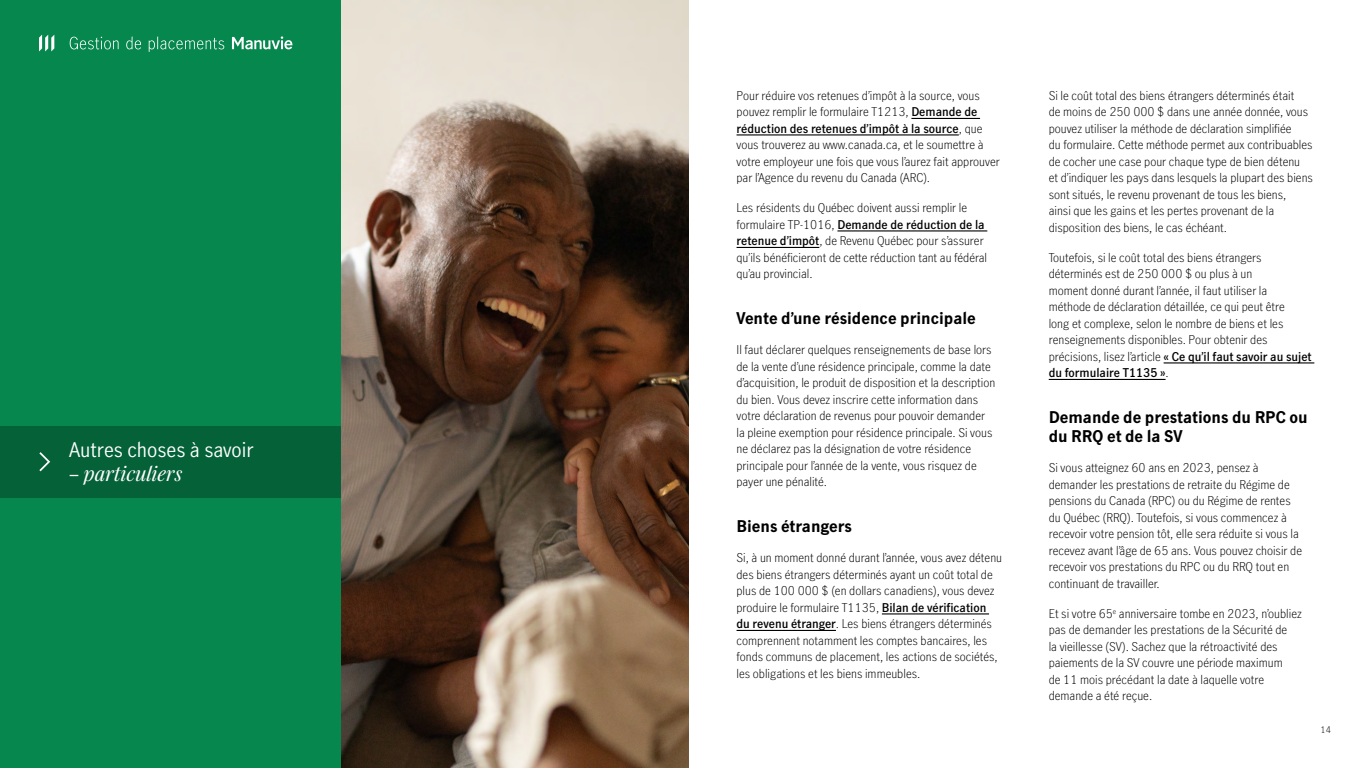
<style>
.page{position:relative;width:1366px;height:768px;background:#fff}
.page>*{position:absolute;margin:0;border:0;box-sizing:border-box;transform-origin:0 0}
.Headline_6_-_20_24{font:20px "Manulife JH Sans Optimized";color:#fff}
.Headline_6_-_20_24-2{font:italic 20px "Manulife JH Serif Optimized";color:#fff}
.Headline_7_-_16_19{font:700 16px/19px "Manulife JH Sans Optimized";color:#000}
.Body_-_9_13_5{font:300 12px/16.5px "Manulife JH Sans Optimized";color:#000}
.t1{font:300 9px "Manulife JH Sans Optimized";color:#000}
.s1{font-family:"Manulife JH Sans Optimized";font-style:normal}
.s2{font-weight:600}
</style>
<div class="page">
<div style="left:0;top:0;width:341px;height:768px;background:#06874e"></div>
<img style="left:341px;top:0;width:348px;height:768px">
<div style="left:0;top:426px;width:341px;height:72px;background:#046138"></div>
<svg style="left:39px;top:452px;width:11px;height:19px"></svg>
<svg style="left:39px;top:35px;width:15px;height:16px"></svg>
<svg style="left:232px;top:36px;width:61px;height:13px"></svg>
<svg style="left:70px;top:37px;width:49px;height:12px"></svg>
<svg style="left:126px;top:36px;width:15px;height:13px"></svg>
<svg style="left:149px;top:36px;width:75px;height:16px"></svg>
<hr style="left:911px;top:118px;width:69px;height:1px;background:#000">
<hr style="left:737px;top:134px;width:222px;height:1px;background:#000">
<hr style="left:837px;top:230px;width:150px;height:1px;background:#000">
<hr style="left:737px;top:247px;width:82px;height:1px;background:#000">
<hr style="left:882px;top:613px;width:107px;height:1px;background:#000">
<hr style="left:737px;top:630px;width:99px;height:1px;background:#000">
<hr style="left:1164px;top:362px;width:150px;height:1px;background:#000">
<hr style="left:1049px;top:379px;width:117px;height:1px;background:#000">
<h2 class="Headline_6_-_20_24" style="left:69px;top:436px;width:186px">Autres choses à savoir</h2>
<h2 class="Headline_6_-_20_24-2" style="left:69px;top:459px;width:115px"><span class="s1">–</span> particuliers</h2>
<p class="Body_-_9_13_5" style="left:737px;top:87px;width:265px">Pour réduire vos retenues d’impôt à la source, vous pouvez remplir le formulaire T1213, <span class="s2">Demande de réduction des retenues d’impôt à la source</span>, que vous trouverez au www.canada.ca, et le soumettre à votre employeur une fois que vous l’aurez fait approuver par l’Agence du revenu du Canada (ARC).</p>
<p class="Body_-_9_13_5" style="left:737px;top:199px;width:252px">Les résidents du Québec doivent aussi remplir le formulaire TP-1016, <span class="s2">Demande de réduction de la retenue d’impôt</span>, de Revenu Québec pour s’assurer qu’ils bénéficieront de cette réduction tant au fédéral qu’au provincial.</p>
<h3 class="Headline_7_-_16_19" style="left:737px;top:308px;width:241px">Vente d’une résidence principale</h3>
<p class="Body_-_9_13_5" style="left:737px;top:341px;width:260px">Il faut déclarer quelques renseignements de base lors de la vente d’une résidence principale, comme la date d’acquisition, le produit de disposition et la description du bien. Vous devez inscrire cette information dans votre déclaration de revenus pour pouvoir demander la pleine exemption pour résidence principale. Si vous ne déclarez pas la désignation de votre résidence principale pour l’année de la vente, vous risquez de payer une pénalité.</p>
<h3 class="Headline_7_-_16_19" style="left:737px;top:516px;width:117px">Biens étrangers</h3>
<p class="Body_-_9_13_5" style="left:737px;top:549px;width:267px">Si, à un moment donné durant l’année, vous avez détenu des biens étrangers déterminés ayant un coût total de plus de 100 000 $ (en dollars canadiens), vous devez produire le formulaire T1135, <span class="s2">Bilan de vérification du revenu étranger</span>. Les biens étrangers déterminés comprennent notamment les comptes bancaires, les fonds communs de placement, les actions de sociétés, les obligations et les biens immeubles.</p>
<p class="Body_-_9_13_5" style="left:1049px;top:87px;width:266px">Si le coût total des biens étrangers déterminés était<br>de moins de 250 000 $ dans une année donnée, vous pouvez utiliser la méthode de déclaration simplifiée<br>du formulaire. Cette méthode permet aux contribuables de cocher une case pour chaque type de bien détenu<br>et d’indiquer les pays dans lesquels la plupart des biens sont situés, le revenu provenant de tous les biens,<br>ainsi que les gains et les pertes provenant de la disposition des biens, le cas échéant.</p>
<p class="Body_-_9_13_5" style="left:1049px;top:249px;width:264px">Toutefois, si le coût total des biens étrangers déterminés est de 250 000 $ ou plus à un<br>moment donné durant l’année, il faut utiliser la méthode de déclaration détaillée, ce qui peut être<br>long et complexe, selon le nombre de biens et les renseignements disponibles. Pour obtenir des précisions, lisez l’article <span class="s2">« Ce qu’il faut savoir au sujet du formulaire T1135 »</span>.</p>
<h3 class="Headline_7_-_16_19" style="left:1049px;top:407px;width:260px">Demande de prestations du RPC ou du RRQ et de la SV</h3>
<p class="Body_-_9_13_5" style="left:1049px;top:459px;width:255px">Si vous atteignez 60 ans en 2023, pensez à demander les prestations de retraite du Régime de pensions du Canada (RPC) ou du Régime de rentes du Québec (RRQ). Toutefois, si vous commencez à recevoir votre pension tôt, elle sera réduite si vous la recevez avant l’âge de 65 ans. Vous pouvez choisir de recevoir vos prestations du RPC ou du RRQ tout en continuant de travailler.</p>
<p class="Body_-_9_13_5" style="left:1049px;top:605px;width:255px">Et si votre 65<sup>e</sup> anniversaire tombe en 2023, n’oubliez pas de demander les prestations de la Sécurité de<br>la vieillesse (SV). Sachez que la rétroactivité des paiements de la SV couvre une période maximum<br>de 11 mois précédant la date à laquelle votre demande a été reçue.</p>
<p class="t1" style="left:1320px;top:724px;width:12px">14</p>
</div>
